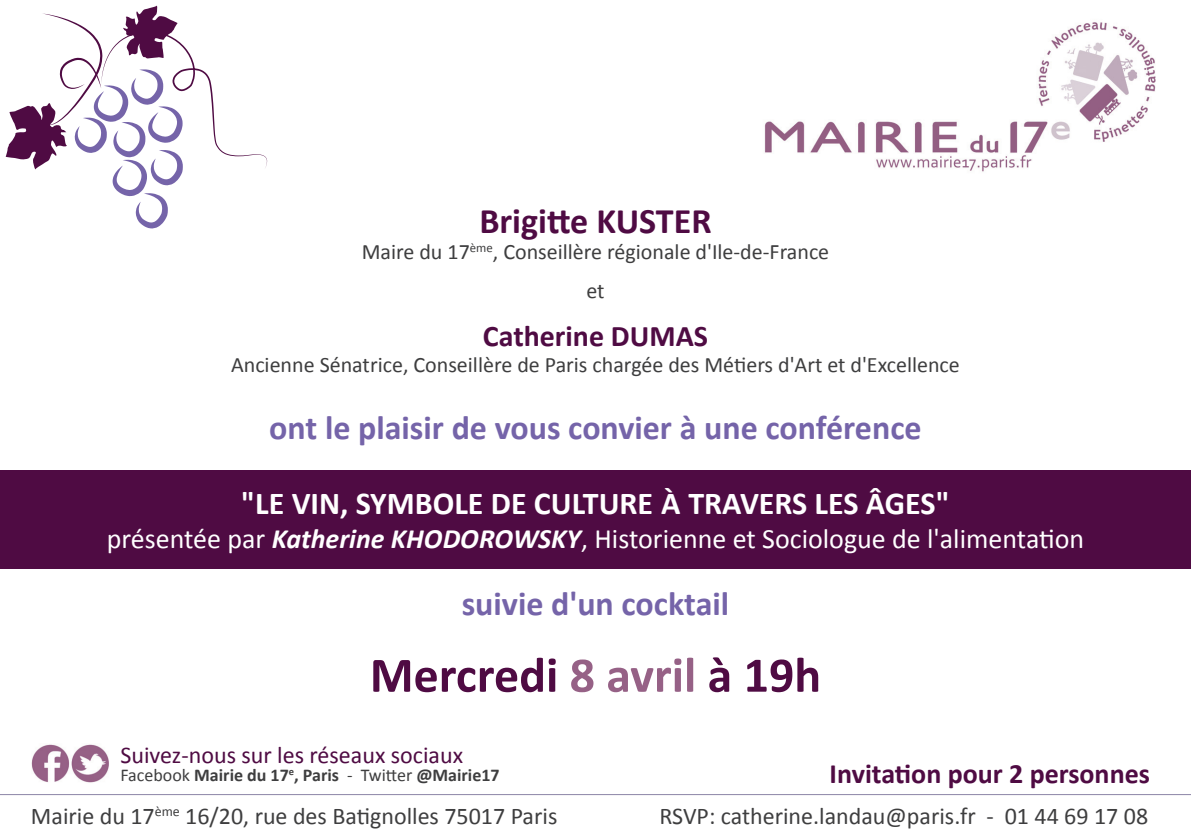
<style>
.page{position:relative;width:1191px;height:840px;background:#fff}
.page>*{position:absolute;margin:0;border:0;box-sizing:border-box;transform-origin:0 0}
.t1{font:700 50px "Calibri";color:#4f0b43}
.t2{font:700 36px "Calibri";color:#4f0b43}
.t3{font:700 34px "Calibri";color:#7564a9}
.t4{font:700 32px "Calibri";color:#fff}
.t5{font:700 30px "Calibri";color:#4f0b43}
.t6{font:28px "Calibri";color:#fff}
.t7{font:700 28px "Calibri";color:#4f0b43}
.t8{font:24px "Calibri";color:#3e3e3f}
.t9{font:24px "Calibri";color:#4f0b43}
.t10{font:22px/38.4px "Calibri";color:#3e3e3f;text-align:center}
.t11{font:700 18px "Calibri";color:#3e3e3f}
.s1{font-weight:700;font-style:italic}
.s2{color:#966186}
.s3{font-weight:400}
</style>
<div class="page">
<div style="left:0;top:470px;width:1191px;height:98px;background:#4f0b43"></div>
<img style="left:764px;top:22px;width:392px;height:150px">
<img style="left:32px;top:744px;width:77px;height:38px">
<hr style="left:0;top:793px;width:1191px;height:1px;background:#8c85a6">
<svg style="left:6px;top:5px;width:261px;height:223px"></svg>
<h2 class="t2" style="left:479px;top:198px;width:234px">Brigitte KUSTER</h2>
<p class="t10" style="left:362px;top:232px;width:469px">Maire du 17<sup>ème</sup>, Conseillère régionale d'Ile-de-France et</p>
<h3 class="t5" style="left:483px;top:316px;width:227px">Catherine DUMAS</h3>
<p class="t10" style="left:231px;top:345px;width:730px">Ancienne Sénatrice, Conseillère de Paris chargée des Métiers d'Art et d'Excellence</p>
<h3 class="t3" style="left:269px;top:406px;width:654px">ont le plaisir de vous convier à une conférence</h3>
<h3 class="t4" style="left:241px;top:482px;width:710px">"LE VIN, SYMBOLE DE CULTURE à TRAVERS LES ÂGES"</h3>
<p class="t6" style="left:107px;top:520px;width:979px">présentée par <span class="s1">Katherine KHODOROWSKY</span>, Historienne et Sociologue de l'alimentation</p>
<h3 class="t3" style="left:462px;top:581px;width:269px">suivie d'un cocktail</h3>
<h1 class="t1" style="left:370px;top:642px;width:453px">Mercredi <span class="s2">8 avril</span> à 19h</h1>
<p class="t9" style="left:120px;top:739px;width:344px">Suivez-nous sur les réseaux sociaux</p>
<p class="t11" style="left:120px;top:762px;width:381px"><span class="s3">Facebook</span> Mairie du 17<sup>e</sup>, Paris <span class="s3">- Twitter</span> @Mairie17</p>
<p class="t7" style="left:829px;top:755px;width:322px">Invitation pour 2 personnes</p>
<p class="t8" style="left:659px;top:800px;width:490px">RSVP: catherine.landau@paris.fr - 01 44 69 17 08</p>
<p class="t8" style="left:31px;top:800px;width:528px">Mairie du 17<sup>ème</sup> 16/20, rue des Batignolles 75017 Paris</p>
</div>
